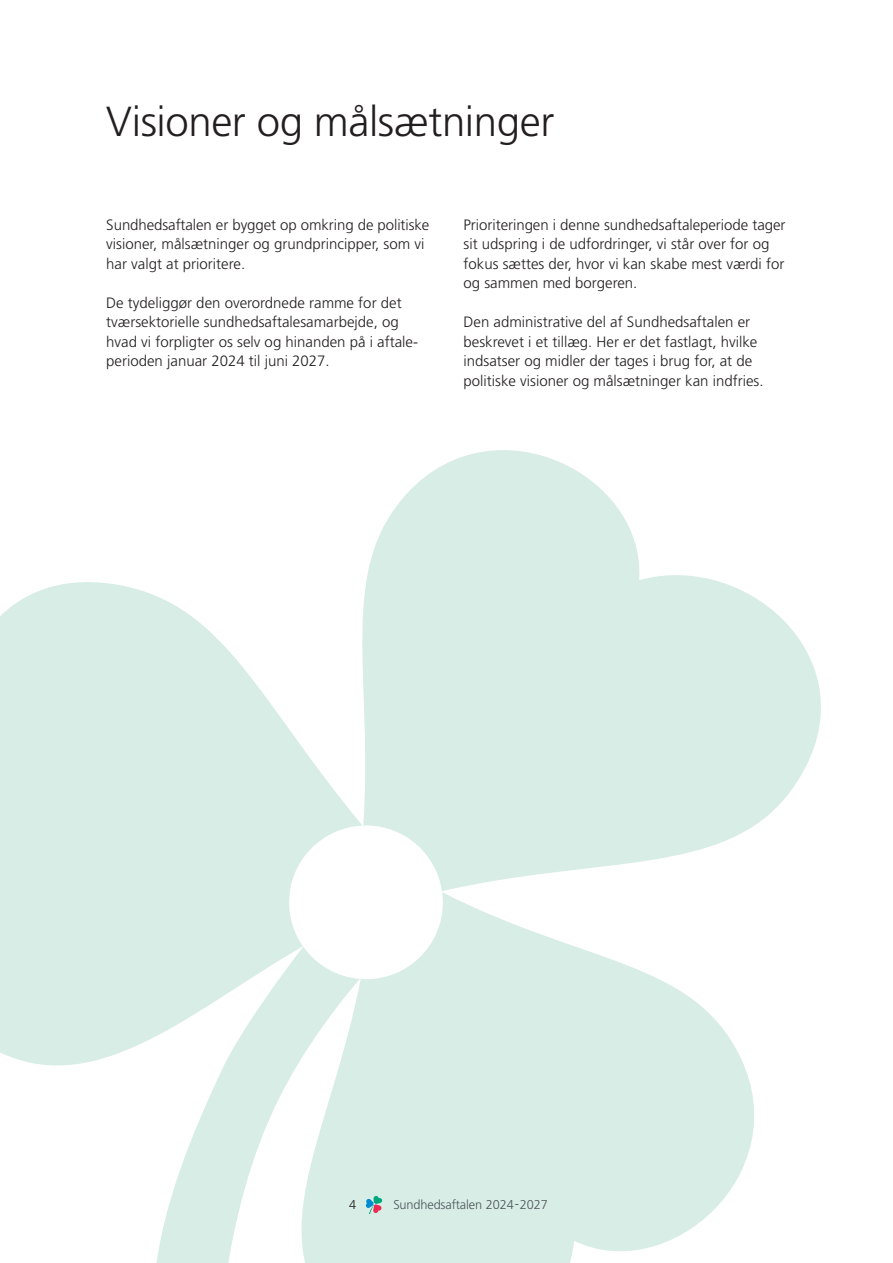
<style>
.page{position:relative;width:893px;height:1263px;background:#fff}
.page>*{position:absolute;margin:0;border:0;box-sizing:border-box;transform-origin:0 0}
.t1{font:300 42px "Frutiger LT Pro";letter-spacing:-.01em;color:#231f20}
.t2{font:300 15px/19.5px "Frutiger LT Pro";color:#231f20}
.t3{font:12.75px "Frutiger LT Pro Light 2";letter-spacing:-.01em;color:#4d545a}
.t4{font:300 12.75px "Frutiger LT Pro";color:#231f20}
</style>
<div class="page">
<svg style="left:0;top:582px;width:336px;height:484px;fill:#d7ede5"></svg>
<svg style="left:336px;top:450px;width:485px;height:441px;fill:#d7ede5"></svg>
<svg style="left:270px;top:892px;width:306px;height:55px"></svg>
<svg style="left:147px;top:947px;width:607px;height:316px;fill:#d7ede5"></svg>
<svg style="left:365px;top:1195px;width:18px;height:19px"></svg>
<h1 class="t1" style="left:106px;top:97px;width:449px">Visioner og målsætninger</h1>
<p class="t2" style="left:106px;top:215px;width:325px">Sundhedsaftalen er bygget op omkring de politiske visioner, målsætninger og grundprincipper, som vi har valgt at prioritere.</p>
<p class="t2" style="left:106px;top:293px;width:313px">De tydeliggør den overordnede ramme for det tværsektorielle sundhedsaftalesamarbejde, og hvad vi forpligter os selv og hinanden på i aftale&shy;perioden januar 2024 til juni 2027.</p>
<p class="t2" style="left:463px;top:215px;width:324px">Prioriteringen i denne sundhedsaftaleperiode tager sit udspring i de udfordringer, vi står over for og fokus sættes der, hvor vi kan skabe mest værdi for og sammen med borgeren.</p>
<p class="t2" style="left:463px;top:312px;width:302px">Den administrative del af Sundhedsaftalen er beskrevet i et tillæg. Her er det fastlagt, hvilke indsatser og midler der tages i brug for, at de politiske visioner og målsætninger kan indfries.</p>
<p class="t4" style="left:349px;top:1197px;width:9px">4</p>
<p class="t3" style="left:393px;top:1197px;width:156px">Sundhedsaftalen 2024-2027</p>
</div>
